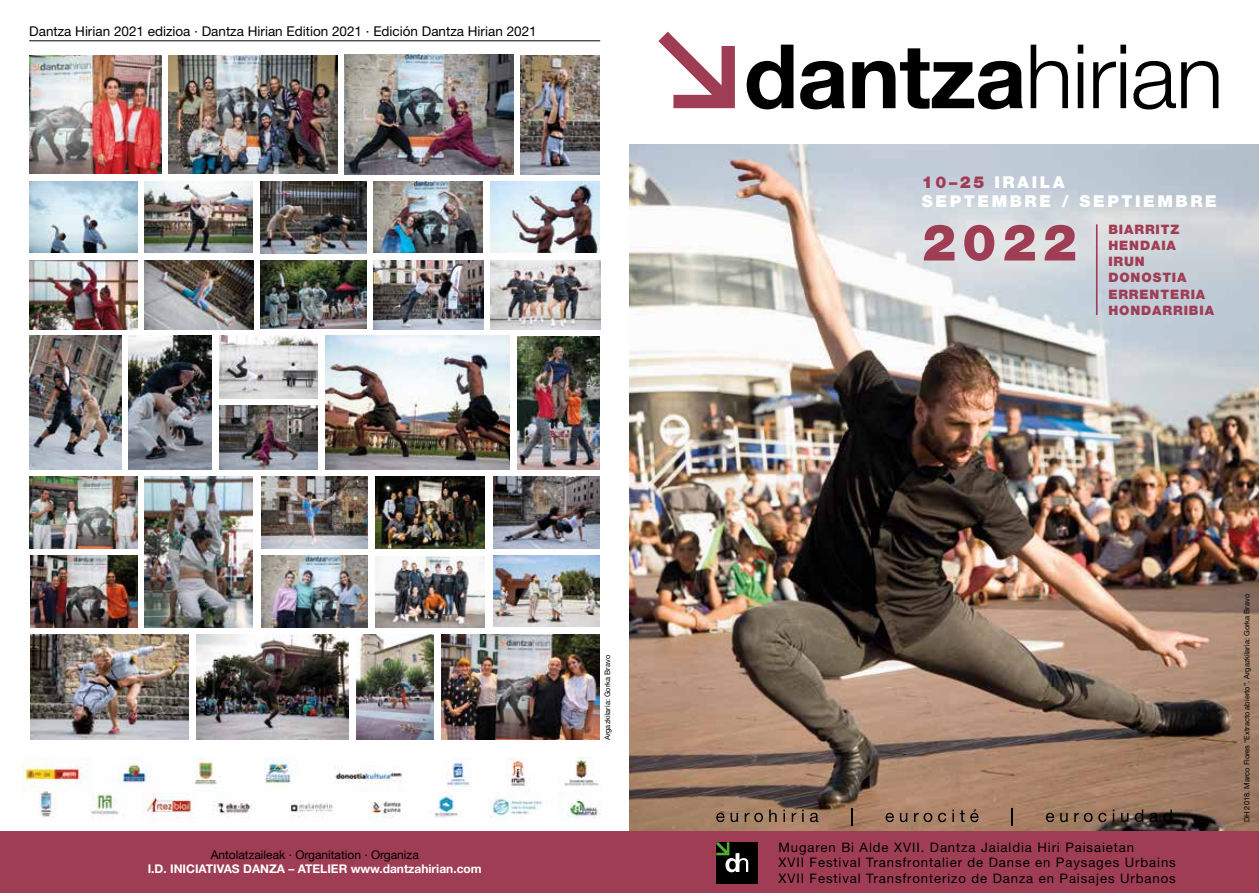
<style>
.page{position:relative;width:1259px;height:893px;background:#fff}
.page>*{position:absolute;margin:0;border:0;box-sizing:border-box;transform-origin:0 0}
.t1{font:900 50.7px "Helvetica Neue LT Std";color:#9f3d54}
.t2{font:900 16.5px/18.1px "Helvetica Neue LT Std";letter-spacing:.16em;color:#fff}
.t3{font:13.5px "Helvetica Neue LT Std";color:#000}
.t4{font:13.2px/15.9px "Helvetica Neue LT Std";letter-spacing:.07em;color:#000}
.t5{font:900 13.05px/16.4px "Helvetica Neue LT Std";letter-spacing:.07em;color:#9f3d54}
.t6{font:700 12px "Helvetica Neue LT Std";color:#fff}
.t7{font:12px "Helvetica Neue LT Std";color:#000}
.t8{font:7.5px "Helvetica Neue LT Std";color:#000}
.s1{color:#9f3d54}
</style>
<div class="page">
<img style="left:629px;top:144px;width:630px;height:687px">
<hr style="left:1096px;top:224px;width:1px;height:91px;background:#9f3d54">
<div style="left:0;top:831px;width:1259px;height:62px;background:#9f3d54"></div>
<svg style="left:716px;top:813px;width:8px;height:9px"></svg>
<svg style="left:730px;top:813px;width:8px;height:9px"></svg>
<svg style="left:744px;top:813px;width:19px;height:9px"></svg>
<svg style="left:769px;top:809px;width:7px;height:13px"></svg>
<svg style="left:783px;top:809px;width:2px;height:13px"></svg>
<svg style="left:791px;top:813px;width:5px;height:9px"></svg>
<svg style="left:802px;top:809px;width:1px;height:13px"></svg>
<svg style="left:810px;top:813px;width:8px;height:9px"></svg>
<svg style="left:851px;top:808px;width:1px;height:18px"></svg>
<svg style="left:885px;top:813px;width:9px;height:9px"></svg>
<svg style="left:900px;top:813px;width:7px;height:9px"></svg>
<svg style="left:914px;top:813px;width:18px;height:9px"></svg>
<svg style="left:938px;top:813px;width:8px;height:9px"></svg>
<svg style="left:952px;top:809px;width:2px;height:13px"></svg>
<svg style="left:960px;top:810px;width:4px;height:12px"></svg>
<svg style="left:970px;top:809px;width:8px;height:13px"></svg>
<svg style="left:1011px;top:808px;width:1px;height:18px"></svg>
<svg style="left:1046px;top:813px;width:8px;height:9px"></svg>
<svg style="left:1060px;top:813px;width:7px;height:9px"></svg>
<svg style="left:1074px;top:813px;width:18px;height:9px"></svg>
<svg style="left:1098px;top:813px;width:8px;height:9px"></svg>
<svg style="left:1112px;top:809px;width:2px;height:13px"></svg>
<svg style="left:1121px;top:813px;width:7px;height:9px"></svg>
<svg style="left:1134px;top:809px;width:9px;height:13px"></svg>
<svg style="left:1149px;top:809px;width:23px;height:13px"></svg>
<div style="left:716px;top:842px;width:41px;height:41px;background:#000"></div>
<svg style="left:716px;top:842px;width:32px;height:30px"></svg>
<img style="left:22px;top:758px;width:577px;height:63px">
<hr style="left:29px;top:40px;width:571px;height:1px;background:#000">
<img style="left:30px;top:56px;width:132px;height:117px">
<img style="left:357px;top:634px;width:76px;height:106px">
<img style="left:520px;top:55px;width:80px;height:119px">
<img style="left:493px;top:556px;width:107px;height:71px">
<img style="left:493px;top:477px;width:107px;height:71px">
<img style="left:30px;top:260px;width:107px;height:69px">
<img style="left:30px;top:477px;width:107px;height:71px">
<img style="left:30px;top:181px;width:107px;height:72px">
<img style="left:145px;top:181px;width:107px;height:72px">
<img style="left:260px;top:181px;width:106px;height:73px">
<img style="left:373px;top:260px;width:111px;height:69px">
<img style="left:145px;top:260px;width:108px;height:69px">
<img style="left:260px;top:260px;width:106px;height:69px">
<img style="left:261px;top:477px;width:107px;height:71px">
<img style="left:375px;top:556px;width:110px;height:71px">
<img style="left:261px;top:556px;width:107px;height:71px">
<img style="left:196px;top:634px;width:153px;height:106px">
<img style="left:30px;top:556px;width:107px;height:71px">
<img style="left:145px;top:477px;width:108px;height:150px">
<img style="left:490px;top:260px;width:110px;height:69px">
<img style="left:375px;top:477px;width:110px;height:71px">
<img style="left:490px;top:181px;width:110px;height:72px">
<img style="left:373px;top:181px;width:110px;height:72px">
<img style="left:219px;top:406px;width:99px;height:64px">
<img style="left:169px;top:56px;width:168px;height:118px">
<img style="left:30px;top:634px;width:159px;height:106px">
<img style="left:326px;top:336px;width:183px;height:134px">
<img style="left:219px;top:336px;width:99px;height:63px">
<img style="left:30px;top:336px;width:92px;height:134px">
<img style="left:345px;top:54px;width:168px;height:120px">
<img style="left:517px;top:337px;width:83px;height:133px">
<img style="left:129px;top:336px;width:82px;height:134px">
<img style="left:441px;top:634px;width:159px;height:106px">
<svg style="left:658px;top:32px;width:77px;height:76px"></svg>
<svg style="left:746px;top:45px;width:47px;height:64px"></svg>
<svg style="left:800px;top:61px;width:45px;height:48px"></svg>
<svg style="left:852px;top:48px;width:171px;height:61px"></svg>
<svg style="left:1030px;top:45px;width:38px;height:63px"></svg>
<svg style="left:1077px;top:45px;width:6px;height:63px"></svg>
<svg style="left:1093px;top:45px;width:33px;height:63px"></svg>
<svg style="left:1133px;top:61px;width:85px;height:49px"></svg>
<p class="t3" style="left:29px;top:24px;width:509px">Dantza Hirian 2021 edizioa · Dantza Hirian Edition 2021 · Edición Dantza Hirian 2021</p>
<p class="t7" style="left:211px;top:847px;width:209px">Antolatzaileak · Organitation · Organiza</p>
<p class="t6" style="left:148px;top:862px;width:336px">I.D. INICIATIVAS DANZA – ATELIER www.dantzahirian.com</p>
<p class="t8" style="left:603px;top:740px;width:86px;rotate:-90deg">Argazkilaria: Gorka Bravo</p>
<p class="t2" style="left:922px;top:173px;width:296px"><span class="s1">10–25</span> IRAILA<br>SEPTEMBRE / SEPTIEMBRE</p>
<h1 class="t1" style="left:922px;top:212px;width:156px">2022</h1>
<p class="t5" style="left:1108px;top:221px;width:107px">BIARRITZ<br>HENDAIA<br>IRUN<br>DONOSTIA<br>ERRENTERIA<br>HONDARRIBIA</p>
<p class="t4" style="left:778px;top:839px;width:399px">Mugaren Bi Alde XVII. Dantza Jaialdia Hiri Paisaietan<br>XVII Festival Transfrontalier de Danse en Paysages Urbains<br>XVII Festival Transfronterizo de Danza en Paisajes Urbanos</p>
<p class="t8" style="left:1242px;top:822px;width:230px;rotate:-90deg">DH 2018. Marco Flores “Extracto abierto”. Argazkilaria: Gorka Bravo</p>
</div>
